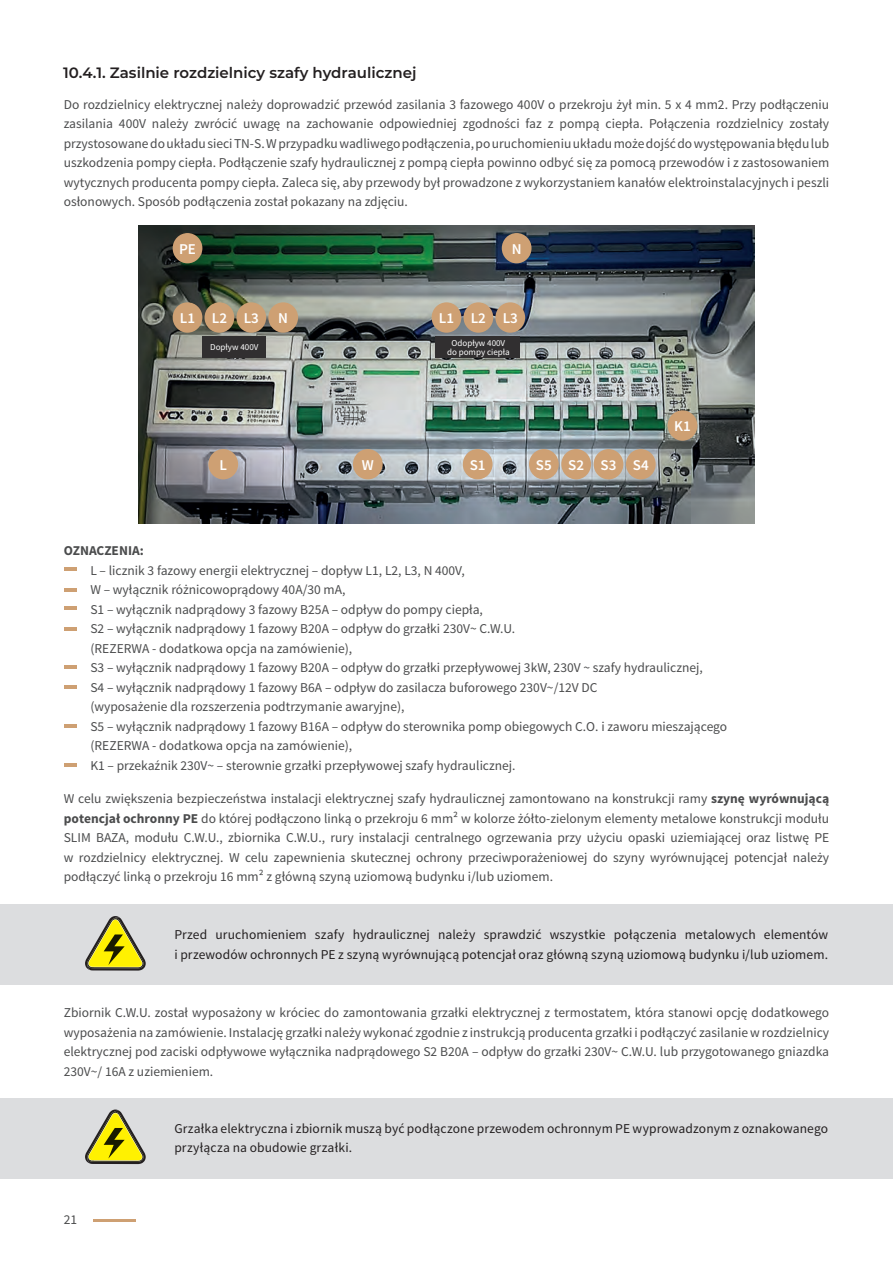
<style>
.page{position:relative;width:893px;height:1263px;background:#fff}
.page>*{position:absolute;margin:0;border:0;box-sizing:border-box;transform-origin:0 0}
.Header_2{font:600 15px "Montserrat";color:#231f20}
.Paragraph_2{font:600 15px "Source Sans Pro";color:#fff}
.Paragraph_2-2{font:13.5px/19.5px "Source Sans Pro";color:#4b4c4d;text-align:justify}
.Paragraph_2-3{font:13.5px/19.5px "Source Sans Pro";letter-spacing:.01em;color:#231f20}
.Paragraph_2-4{font:700 13.5px "Source Sans Pro";color:#4b4c4d}
.t1{font:13.5px "Source Sans Variable";color:#4b4c4d}
.Paragraph_2-5{font:9px "Source Sans Pro";color:#fff}
.s1{font-weight:700}
</style>
<div class="page">
<hr style="left:64px;top:567px;width:13px;height:4px;background:#cea073">
<svg style="left:64px;top:588px;width:13px;height:3px"></svg>
<svg style="left:64px;top:607px;width:13px;height:3px"></svg>
<svg style="left:64px;top:627px;width:13px;height:3px"></svg>
<svg style="left:64px;top:665px;width:13px;height:3px"></svg>
<svg style="left:64px;top:686px;width:13px;height:3px"></svg>
<svg style="left:64px;top:725px;width:13px;height:3px"></svg>
<svg style="left:64px;top:763px;width:13px;height:3px"></svg>
<div style="left:0;top:904px;width:893px;height:81px;background:#dcdddf"></div>
<svg style="left:85px;top:916px;width:61px;height:55px"></svg>
<div style="left:0;top:1098px;width:893px;height:81px;background:#dcdddf"></div>
<svg style="left:85px;top:1109px;width:61px;height:56px"></svg>
<img style="left:138px;top:226px;width:617px;height:298px">
<div style="left:173px;top:233px;width:29px;height:30px;background:#cea073;border-radius:50%"></div>
<div style="left:502px;top:233px;width:29px;height:30px;background:#cea073;border-radius:50%"></div>
<div style="left:173px;top:302px;width:29px;height:31px;background:#cea073;border-radius:50%"></div>
<div style="left:205px;top:302px;width:29px;height:31px;background:#cea073;border-radius:50%"></div>
<div style="left:236px;top:302px;width:30px;height:31px;background:#cea073;border-radius:50%"></div>
<div style="left:268px;top:302px;width:30px;height:31px;background:#cea073;border-radius:50%"></div>
<div style="left:202px;top:336px;width:64px;height:22px;background:#312f30"></div>
<div style="left:432px;top:302px;width:29px;height:31px;background:#cea073;border-radius:50%"></div>
<div style="left:463px;top:302px;width:30px;height:31px;background:#cea073;border-radius:50%"></div>
<div style="left:495px;top:302px;width:30px;height:31px;background:#cea073;border-radius:50%"></div>
<div style="left:436px;top:336px;width:84px;height:22px;background:#312f30"></div>
<div style="left:208px;top:449px;width:30px;height:30px;background:#cea073;border-radius:50%"></div>
<div style="left:353px;top:449px;width:30px;height:30px;background:#cea073;border-radius:50%"></div>
<div style="left:463px;top:449px;width:30px;height:30px;background:#cea073;border-radius:50%"></div>
<div style="left:529px;top:449px;width:30px;height:30px;background:#cea073;border-radius:50%"></div>
<div style="left:561px;top:449px;width:30px;height:30px;background:#cea073;border-radius:50%"></div>
<div style="left:594px;top:449px;width:29px;height:30px;background:#cea073;border-radius:50%"></div>
<div style="left:626px;top:449px;width:30px;height:30px;background:#cea073;border-radius:50%"></div>
<div style="left:668px;top:410px;width:29px;height:31px;background:#cea073;border-radius:50%"></div>
<hr style="left:93px;top:1219px;width:42px;height:2px;background:#cea073">
<p class="Header_2" style="left:63px;top:62px;width:355px">10.4.1. Zasilnie rozdzielnicy szafy hydraulicznej</p>
<p class="Paragraph_2-2" style="left:64px;top:95px;width:767px">Do rozdzielnicy elektrycznej należy doprowadzić przewód zasilania 3 fazowego 400V o przekroju żył min. 5 x 4 mm2. Przy podłączeniu zasilania 400V należy zwrócić uwagę na zachowanie odpowiedniej zgodności faz z pompą ciepła. Połączenia rozdzielnicy zostały przystosowane do układu sieci TN-S. W przypadku wadliwego podłączenia, po uruchomieniu układu może dojść do występowania błędu lub uszkodzenia pompy ciepła. Podłączenie szafy hydraulicznej z pompą ciepła powinno odbyć się za pomocą przewodów i z zastosowaniem wytycznych producenta pompy ciepła. Zaleca się, aby przewody był prowadzone z wykorzystaniem kanałów elektroinstalacyjnych i peszli osłonowych. Sposób podłączenia został pokazany na zdjęciu.</p>
<p class="Paragraph_2" style="left:179px;top:239px;width:18px">PE</p>
<p class="Paragraph_2" style="left:512px;top:239px;width:11px">N</p>
<p class="Paragraph_2" style="left:180px;top:309px;width:17px">L1</p>
<p class="Paragraph_2" style="left:212px;top:309px;width:17px">L2</p>
<p class="Paragraph_2" style="left:244px;top:309px;width:17px">L3</p>
<p class="Paragraph_2" style="left:278px;top:309px;width:11px">N</p>
<p class="Paragraph_2-5" style="left:210px;top:342px;width:50px">Dopływ 400V</p>
<p class="Paragraph_2" style="left:439px;top:309px;width:17px">L1</p>
<p class="Paragraph_2" style="left:471px;top:309px;width:17px">L2</p>
<p class="Paragraph_2" style="left:503px;top:309px;width:17px">L3</p>
<p class="Paragraph_2-5" style="left:451px;top:337px;width:55px">Odopływ 400V</p>
<p class="Paragraph_2-5" style="left:447px;top:346px;width:64px">do pompy ciepła</p>
<p class="Paragraph_2" style="left:219px;top:455px;width:9px">L</p>
<p class="Paragraph_2" style="left:362px;top:455px;width:13px">W</p>
<p class="Paragraph_2" style="left:470px;top:455px;width:17px">S1</p>
<p class="Paragraph_2" style="left:536px;top:455px;width:17px">S5</p>
<p class="Paragraph_2" style="left:568px;top:455px;width:17px">S2</p>
<p class="Paragraph_2" style="left:601px;top:455px;width:17px">S3</p>
<p class="Paragraph_2" style="left:633px;top:455px;width:17px">S4</p>
<p class="Paragraph_2" style="left:674px;top:417px;width:18px">K1</p>
<p class="Paragraph_2-4" style="left:64px;top:542px;width:82px">OZNACZENIA:</p>
<p class="Paragraph_2-2" style="left:90px;top:561px;width:376px">L – licznik 3 fazowy energii elektrycznej – dopływ L1, L2, L3, N 400V,</p>
<p class="Paragraph_2-2" style="left:90px;top:580px;width:257px">W – wyłącznik różnicowoprądowy 40A/30 mA,</p>
<p class="Paragraph_2-2" style="left:90px;top:600px;width:394px">S1 – wyłącznik nadprądowy 3 fazowy B25A – odpływ do pompy ciepła,</p>
<p class="Paragraph_2-2" style="left:90px;top:619px;width:426px">S2 – wyłącznik nadprądowy 1 fazowy B20A – odpływ do grzałki 230V~ C.W.U. (REZERWA - dodatkowa opcja na zamówienie),</p>
<p class="Paragraph_2-2" style="left:90px;top:658px;width:614px">S3 – wyłącznik nadprądowy 1 fazowy B20A – odpływ do grzałki przepływowej 3kW, 230V ~ szafy hydraulicznej,</p>
<p class="Paragraph_2-2" style="left:90px;top:678px;width:509px">S4 – wyłącznik nadprądowy 1 fazowy B6A – odpływ do zasilacza buforowego 230V~/12V DC (wyposażenie dla rozszerzenia podtrzymanie awaryjne),</p>
<p class="Paragraph_2-2" style="left:90px;top:717px;width:638px">S5 – wyłącznik nadprądowy 1 fazowy B16A – odpływ do sterownika pomp obiegowych C.O. i zaworu mieszającego (REZERWA - dodatkowa opcja na zamówienie),</p>
<p class="Paragraph_2-2" style="left:90px;top:756px;width:427px">K1 – przekaźnik 230V~ – sterownie grzałki przepływowej szafy hydraulicznej.</p>
<p class="Paragraph_2-2" style="left:64px;top:789px;width:767px">W celu zwiększenia bezpieczeństwa instalacji elektrycznej szafy hydraulicznej zamontowano na konstrukcji ramy <span class="s1">szynę wyrównującą potencjał ochronny PE</span> do której podłączono linką o przekroju 6 mm² w kolorze żółto-zielonym elementy metalowe konstrukcji modułu SLIM BAZA, modułu C.W.U., zbiornika C.W.U., rury instalacji centralnego ogrzewania przy użyciu opaski uziemiającej oraz listwę PE w rozdzielnicy elektrycznej. W celu zapewnienia skutecznej ochrony przeciwporażeniowej do szyny wyrównującej potencjał należy podłączyć linką o przekroju 16 mm² z główną szyną uziomową budynku i/lub uziomem.</p>
<p class="Paragraph_2-3" style="left:174px;top:925px;width:655px">Przed uruchomieniem szafy hydraulicznej należy sprawdzić wszystkie połączenia metalowych elementów i przewodów ochronnych PE z szyną wyrównującą potencjał oraz główną szyną uziomową budynku i/lub uziomem.</p>
<p class="Paragraph_2-2" style="left:64px;top:1003px;width:767px">Zbiornik C.W.U. został wyposażony w króciec do zamontowania grzałki elektrycznej z termostatem, która stanowi opcję dodatkowego wyposażenia na zamówienie. Instalację grzałki należy wykonać zgodnie z instrukcją producenta grzałki i podłączyć zasilanie w rozdzielnicy elektrycznej pod zaciski odpływowe wyłącznika nadprądowego S2 B20A – odpływ do grzałki 230V~ C.W.U. lub przygotowanego gniazdka 230V~/ 16A z uziemieniem.</p>
<p class="t1" style="left:64px;top:1211px;width:15px">21</p>
<p class="Paragraph_2-3" style="left:174px;top:1119px;width:655px">Grzałka elektryczna i zbiornik muszą być podłączone przewodem ochronnym PE wyprowadzonym z oznakowanego przyłącza na obudowie grzałki.</p>
</div>
